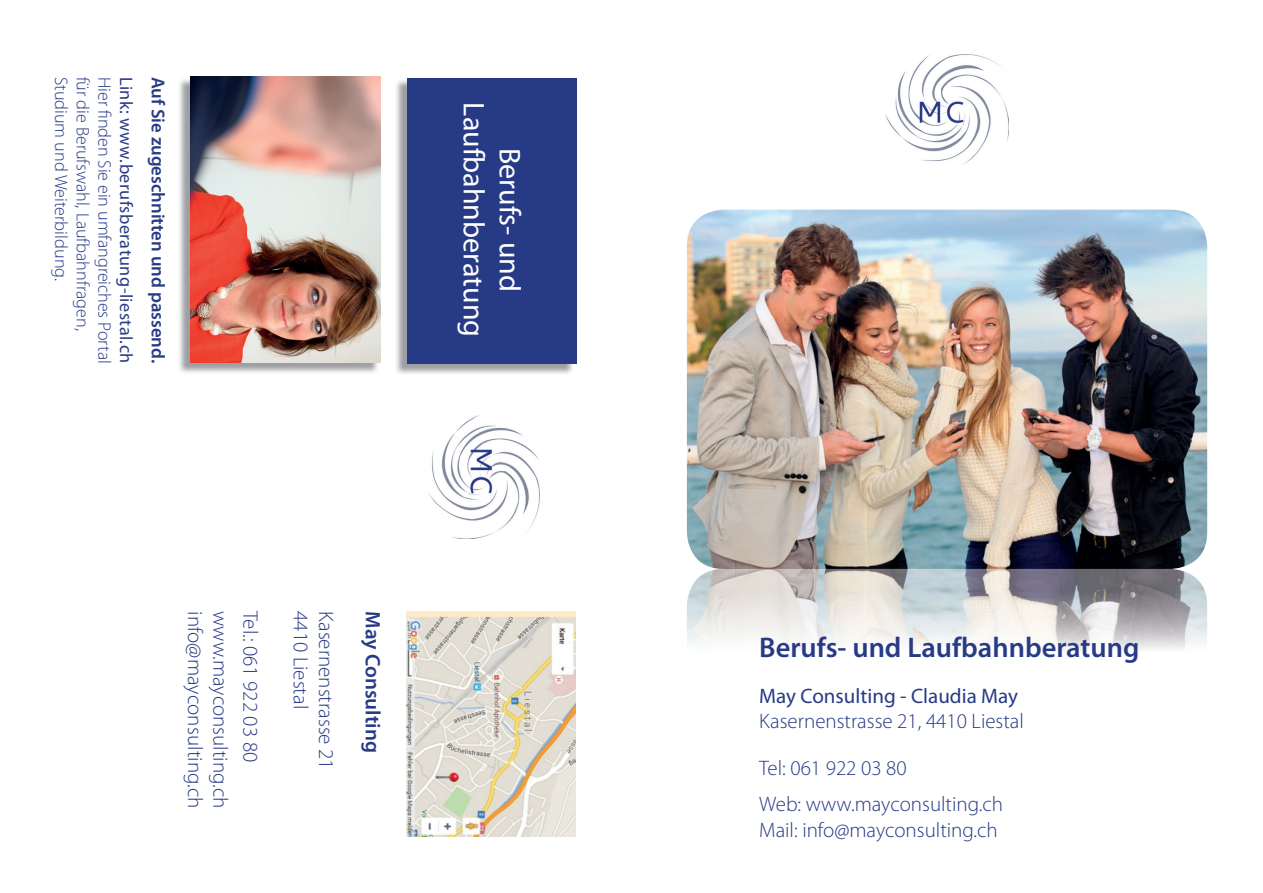
<style>
.page{position:relative;width:1263px;height:893px;background:#fff}
.page>*{position:absolute;margin:0;border:0;box-sizing:border-box;transform-origin:0 0}
.t1{font:30px/36px "Myriad Pro";color:#fff;text-align:center}
.t2{font:600 28.5px "Myriad Pro";color:#273a86}
.t3{font:300 21px/35.5px "Myriad Pro";color:#273a86}
.t4{font:21px "Myriad Pro";color:#273a86}
.t5{font:600 21px "Myriad Pro";color:#273a86}
.t6{font:600 18.75px "Myriad Pro";color:#273a86}
.t7{font:300 18.15px "Myriad Pro";color:#273a86}
.t8{font:18.15px "Myriad Pro";letter-spacing:.025em;color:#273a86}
</style>
<div class="page">
<img style="left:396px;top:80px;width:177px;height:294px">
<div style="left:407px;top:78px;width:169px;height:286px;background:#273a86"></div>
<img style="left:687px;top:210px;width:520px;height:439px">
<img style="left:885px;top:54px;width:124px;height:111px">
<img style="left:428px;top:415px;width:112px;height:124px">
<img style="left:179px;top:79px;width:199px;height:294px">
<img style="left:190px;top:77px;width:191px;height:286px">
<img style="left:407px;top:611px;width:168px;height:226px">
<p class="t7" style="left:71px;top:77px;width:206px;rotate:90deg">Studium und Weiterbildung.</p>
<p class="t7" style="left:93px;top:77px;width:256px;rotate:90deg">für die Berufswahl, Laufbahnfragen,</p>
<p class="t7" style="left:115px;top:77px;width:288px;rotate:90deg">Hier finden Sie ein umfangreiches Portal</p>
<p class="t8" style="left:136px;top:77px;width:288px;rotate:90deg">Link: www.berufsberatung-liestal.ch</p>
<p class="t6" style="left:168px;top:77px;width:288px;rotate:90deg">Auf Sie zugeschnitten und passend.</p>
<h1 class="t1" style="left:527px;top:102px;width:236px;rotate:90deg">Berufs- und<br>Laufbahnberatung</h1>
<p class="t3" style="left:213px;top:611px;width:199px;rotate:90deg">info@mayconsulting.ch</p>
<p class="t3" style="left:238px;top:611px;width:199px;rotate:90deg">www.mayconsulting.ch</p>
<p class="t3" style="left:268px;top:611px;width:152px;rotate:90deg">Tel.: 061 922 03 80</p>
<p class="t3" style="left:318px;top:611px;width:99px;rotate:90deg">4410 Liestal</p>
<p class="t3" style="left:343px;top:611px;width:160px;rotate:90deg">Kasernenstrasse 21</p>
<p class="t5" style="left:385px;top:611px;width:143px;rotate:90deg">May Consulting</p>
<h2 class="t2" style="left:759px;top:631px;width:382px">Berufs- und Laufbahnberatung</h2>
<p class="t4" style="left:759px;top:684px;width:260px">May Consulting - Claudia May</p>
<p class="t3" style="left:759px;top:703px;width:266px">Kasernenstrasse 21, 4410 Liestal</p>
<p class="t3" style="left:759px;top:751px;width:245px">Tel: 061 922 03 80<br>Web: www.mayconsulting.ch</p>
<p class="t3" style="left:759px;top:812px;width:240px">Mail: info@mayconsulting.ch</p>
</div>
